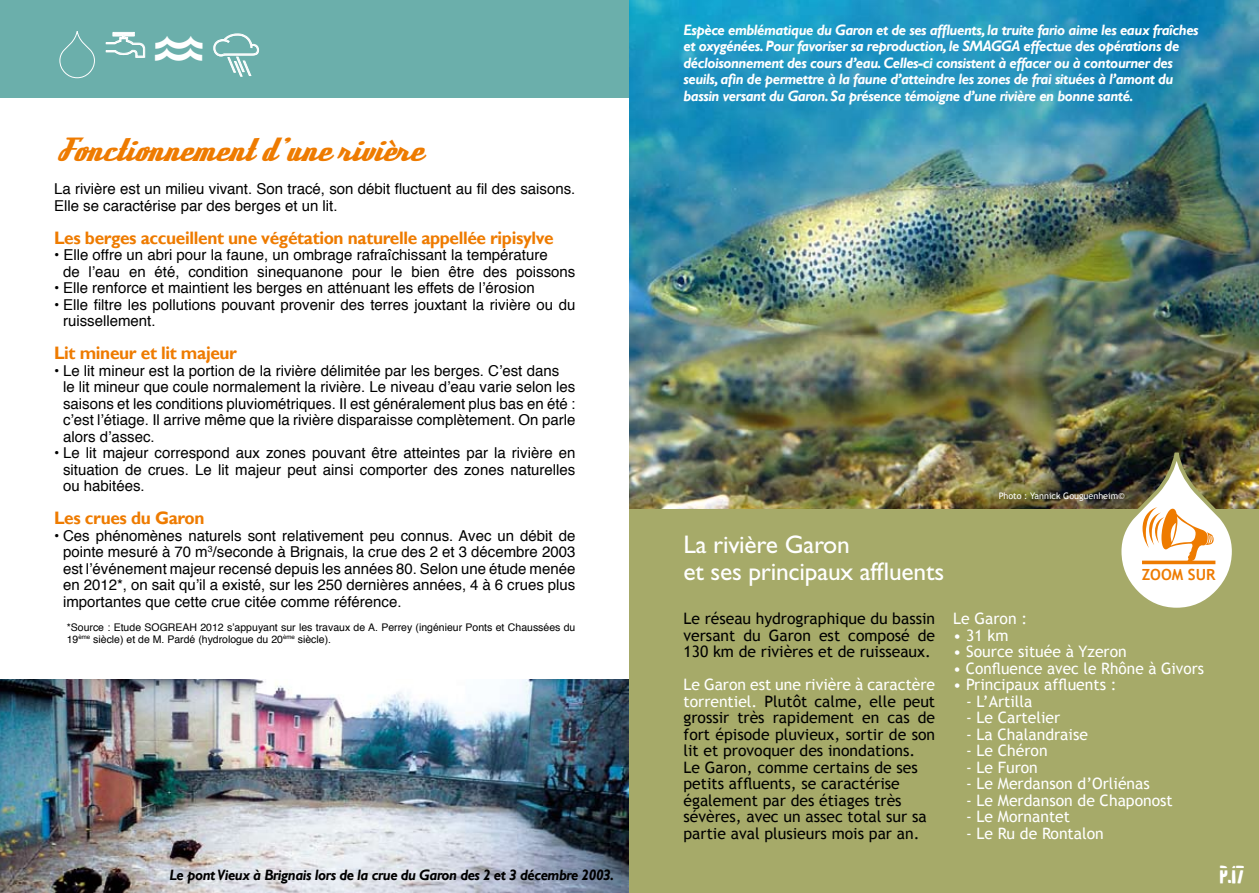
<style>
.page{position:relative;width:1259px;height:893px;background:#fff}
.page>*{position:absolute;margin:0;border:0;box-sizing:border-box;transform-origin:0 0}
.t1{font:47.1px "Mostly Waves";color:#fff}
.t2{font:39px "Waterline";color:#fff;scale:.9 1}
.t3{font:31.5px "Deftone Stylus";color:#ee7b00}
.t4{font:25.5px/27px "Gill Sans";letter-spacing:-.01em;color:#fff}
.t5{font:700 18px "Gill Sans";letter-spacing:-.02em;color:#ee7b00;scale:.96 1}
.t6{font:15.75px/16.5px "Trebuchet MS";color:#000;text-align:justify}
.t7{font:15.75px "Trebuchet MS";color:#fff}
.t8{font:700 15.3px "Trebuchet MS";color:#ee7b00}
.t9{font:15px/16.5px "Helvetica";color:#000}
.t10{font:italic 700 15px/16.5px "Gill Sans";letter-spacing:-.03em;color:#fff;scale:.96 1}
.t11{font:italic 700 15px "Gill Sans";letter-spacing:-.03em;color:#000;scale:.96 1}
.t12{font:10.5px/12px "Helvetica";color:#000}
.t13{font:9px "Trebuchet MS";color:#fff}
.s1{color:#fff}
</style>
<div class="page">
<div style="left:0;top:0;width:651px;height:98px;background:#6bafab"></div>
<img style="left:0;top:679px;width:629px;height:214px">
<div style="left:629px;top:496px;width:630px;height:397px;background:#a6aa69"></div>
<img style="left:629px;top:0;width:630px;height:508px">
<svg style="left:59px;top:31px;width:36px;height:48px"></svg>
<svg style="left:105px;top:32px;width:40px;height:26px"></svg>
<svg style="left:213px;top:33px;width:46px;height:44px"></svg>
<svg style="left:1115px;top:432px;width:122px;height:176px"></svg>
<h1 class="t1" style="left:106px;top:35px;width:98px">6l</h1>
<h1 class="t1" style="left:155px;top:29px;width:106px">lY</h1>
<h3 class="t3" style="left:54px;top:130px;width:367px">Fonctionnement d’une rivière</h3>
<p class="t9" style="left:54px;top:181px;width:523px">La rivière est un milieu vivant. Son tracé, son débit fluctuent au fil des saisons.<br>Elle se caractérise par des berges et un lit.</p>
<p class="t5" style="left:54px;top:227px;width:522px">Les berges accueillent une végétation naturelle appellée ripisylve</p>
<p class="t9" style="left:63px;top:247px;width:514px;text-indent:-9px">• Elle offre un abri pour la faune, un ombrage rafraîchissant la température<br>de l’eau en été, condition sinequanone pour le bien être des poissons</p>
<p class="t9" style="left:54px;top:280px;width:482px">• Elle renforce et maintient les berges en atténuant les effets de l’érosion</p>
<p class="t9" style="left:63px;top:297px;width:514px;text-indent:-9px">• Elle filtre les pollutions pouvant provenir des terres jouxtant la rivière ou du ruissellement.</p>
<p class="t5" style="left:54px;top:342px;width:192px">Lit mineur et lit majeur</p>
<p class="t9" style="left:63px;top:363px;width:514px;text-indent:-9px">• Le lit mineur est la portion de la rivière délimitée par les berges. C’est dans<br>le lit mineur que coule normalement la rivière. Le niveau d’eau varie selon les saisons et les conditions pluviométriques. Il est généralement plus bas en été : c’est l’étiage. Il arrive même que la rivière disparaisse complètement. On parle alors d’assec.</p>
<p class="t9" style="left:63px;top:445px;width:514px;text-align:justify;text-indent:-9px">• Le lit majeur correspond aux zones pouvant être atteintes par la rivière en situation de crues. Le lit majeur peut ainsi comporter des zones naturelles ou habitées.</p>
<p class="t5" style="left:54px;top:507px;width:158px">Les crues du Garon</p>
<p class="t9" style="left:63px;top:528px;width:514px;text-align:justify;text-indent:-9px">• Ces phénomènes naturels sont relativement peu connus. Avec un débit de pointe mesuré à 70 m<sup>3</sup>/seconde à Brignais, la crue des 2 et 3 décembre 2003 est l’événement majeur recensé depuis les années 80. Selon une étude menée en 2012*, on sait qu’il a existé, sur les 250 dernières années, 4 à 6 crues plus importantes que cette crue citée comme référence.</p>
<p class="t12" style="left:67px;top:622px;width:510px">*Source : Etude SOGREAH 2012 s’appuyant sur les travaux de A. Perrey (ingénieur Ponts et Chaussées du<br>19<sup>ème</sup> siècle) et de M. Pardé (hydrologue du 20<sup>ème</sup> siècle).</p>
<p class="t11" style="left:169px;top:866px;width:465px">Le pont Vieux à Brignais lors de la crue du Garon des 2 et 3 décembre 2003.</p>
<p class="t10" style="left:683px;top:22px;width:538px">Espèce emblématique du Garon et de ses affluents, la truite fario aime les eaux fraîches et oxygénées. Pour favoriser sa reproduction, le SMAGGA effectue des opérations de décloisonnement des cours d’eau. Celles-ci consistent à effacer ou à contourner des seuils, afin de permettre à la faune d’atteindre les zones de frai situées à l’amont du bassin versant du Garon. Sa présence témoigne d’une rivière en bonne santé.</p>
<p class="t13" style="left:999px;top:491px;width:127px">Photo : Yannick Gouguenheim©</p>
<h3 class="t4" style="left:683px;top:531px;width:262px">La rivière Garon<br>et ses principaux affluents</h3>
<p class="t6" style="left:683px;top:611px;width:253px">Le réseau hydrographique du bassin versant du Garon est composé de 130 km de rivières et de ruisseaux.</p>
<p class="t6" style="left:683px;top:677px;width:253px;text-align:left"><span class="s1">Le Garon est une rivière à caractère torrentiel.</span> Plutôt calme, elle peut grossir très rapidement en cas de fort épisode pluvieux, sortir de son lit et provoquer des inondations.<br>Le Garon, comme certains de ses petits affluents, se caractérise également par des étiages très sévères, avec un assec total sur sa partie aval plusieurs mois par an.</p>
<p class="t8" style="left:1141px;top:565px;width:75px">ZOOM SUR</p>
<p class="t7" style="left:953px;top:609px;width:75px">Le Garon :</p>
<p class="t7" style="left:953px;top:626px;width:57px">• 31 km</p>
<p class="t7" style="left:953px;top:642px;width:175px">• Source située à Yzeron</p>
<p class="t7" style="left:953px;top:659px;width:252px">• Confluence avec le Rhône à Givors</p>
<p class="t7" style="left:953px;top:675px;width:165px">• Principaux affluents :</p>
<p class="t7" style="left:966px;top:692px;width:68px">- L’Artilla</p>
<p class="t7" style="left:966px;top:708px;width:96px">- Le Cartelier</p>
<p class="t7" style="left:966px;top:725px;width:123px">- La Chalandraise</p>
<p class="t7" style="left:966px;top:741px;width:83px">- Le Chéron</p>
<p class="t7" style="left:966px;top:758px;width:73px">- Le Furon</p>
<p class="t7" style="left:966px;top:774px;width:185px">- Le Merdanson d’Orliénas</p>
<p class="t7" style="left:966px;top:791px;width:208px">- Le Merdanson de Chaponost</p>
<p class="t7" style="left:966px;top:807px;width:106px">- Le Mornantet</p>
<p class="t7" style="left:966px;top:824px;width:139px">- Le Ru de Rontalon</p>
<h2 class="t2" style="left:1219px;top:848px;width:29px">p.17</h2>
</div>
